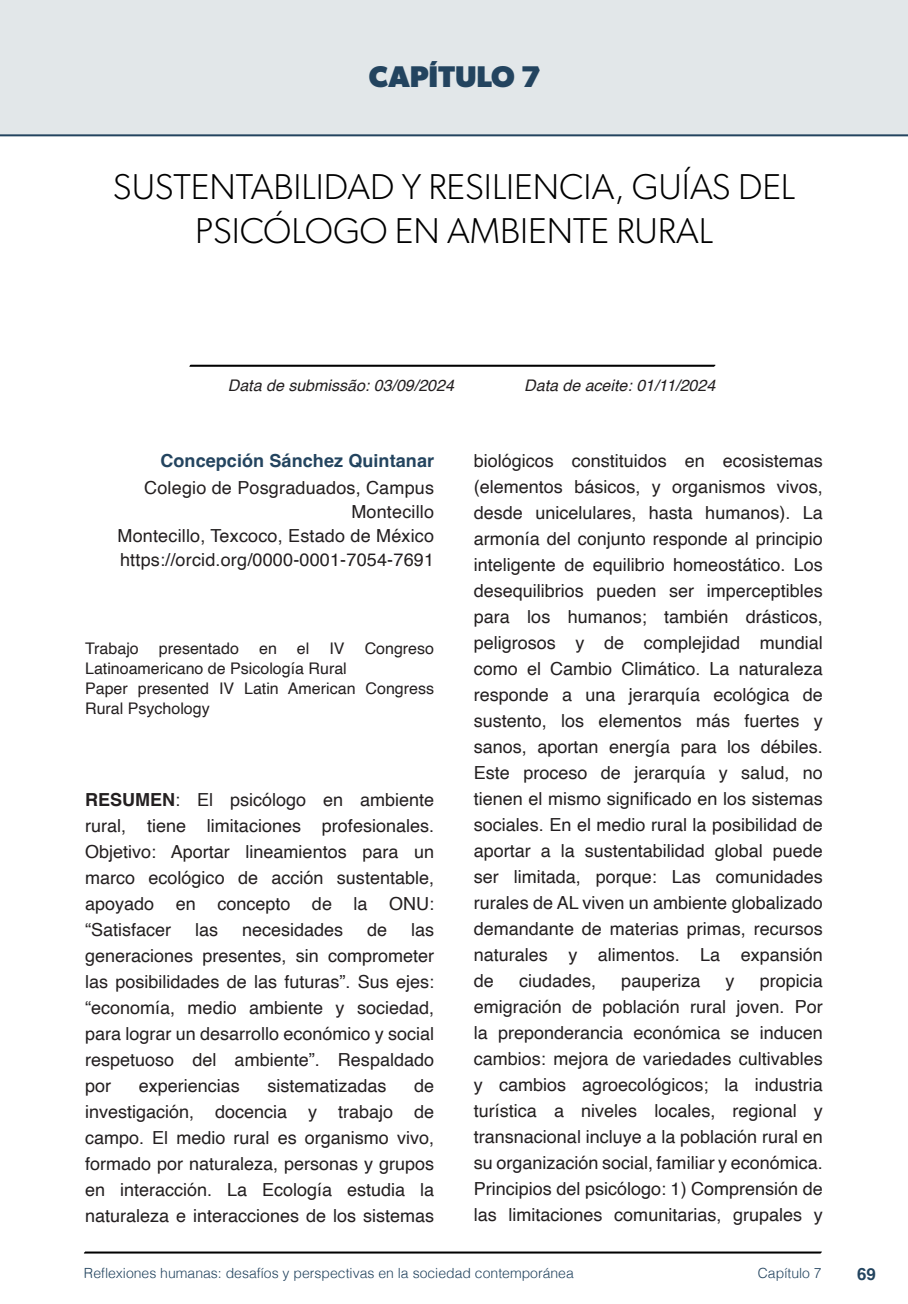
<style>
.page{position:relative;width:908px;height:1304px;background:#fff}
.page>*{position:absolute;margin:0;border:0;box-sizing:border-box;transform-origin:0 0}
.nome_artigos{font:300 36px/44px "Gibson";color:#000;text-align:center}
.capítulos{font:700 30px "Gibson";color:#23445f}
.Resumos_e_PC_TXT{font:18px/26px "Helvetica";color:#231f20;text-align:justify}
.info_autores{font:18px/24px "Helvetica";letter-spacing:.01em;color:#231f20;text-align:right}
.nome_autores{font:700 18px "Helvetica";letter-spacing:.005em;color:#23445f}
.t1{font:700 16.8px "Helvetica";color:#23445f}
.referencias_finais{font:16px/20px "Helvetica";color:#231f20}
.data{font:italic 16px "Helvetica";color:#231f20}
.t2{font:300 14px "Helvetica";color:#23445f}
.s1{font-weight:700}
</style>
<div class="page">
<svg style="left:84px;top:1251px;width:737px;height:3px;background:#515151"></svg>
<div style="left:0;top:0;width:907px;height:136px;background:#e2e7e9"></div>
<div style="left:44px;top:72px;width:68px;height:61px;background:#e2e7e9"></div>
<svg style="left:189px;top:364px;width:526px;height:3px;background:#4f4f4f"></svg>
<p class="capítulos" style="left:369px;top:58px;width:173px">CAPÍTULO 7</p>
<p class="nome_artigos" style="left:113px;top:164px;width:683px">SUSTENTABILIDAD Y RESILIENCIA, GUÍAS DEL<br>PSICÓLOGO EN AMBIENTE RURAL</p>
<p class="data" style="left:228px;top:373px;width:227px">Data de submissão: 03/09/2024</p>
<p class="data" style="left:524px;top:373px;width:192px">Data de aceite: 01/11/2024</p>
<p class="nome_autores" style="left:160px;top:450px;width:275px">Concepción Sánchez Quintanar</p>
<p class="info_autores" style="left:144px;top:477px;width:291px">Colegio de Posgraduados, Campus<br>Montecillo</p>
<p class="info_autores" style="left:117px;top:525px;width:318px">Montecillo, Texcoco, Estado de México</p>
<p class="info_autores" style="left:120px;top:549px;width:315px">https://orcid.org/0000-0001-7054-7691</p>
<p class="referencias_finais" style="left:85px;top:639px;width:55px">Trabajo</p>
<p class="referencias_finais" style="left:159px;top:639px;width:82px">presentado</p>
<p class="referencias_finais" style="left:259px;top:639px;width:19px">en</p>
<p class="referencias_finais" style="left:297px;top:639px;width:14px">el</p>
<p class="referencias_finais" style="left:329px;top:639px;width:17px">IV</p>
<p class="referencias_finais" style="left:364px;top:639px;width:71px">Congreso</p>
<p class="referencias_finais" style="left:85px;top:659px;width:263px">Latinoamericano de Psicología Rural</p>
<p class="referencias_finais" style="left:85px;top:679px;width:350px">Paper presented IV Latin American Congress<br>Rural Psychology</p>
<p class="Resumos_e_PC_TXT" style="left:85px;top:787px;width:350px"><span class="s1">RESUMEN</span>: El psicólogo en ambiente rural, tiene limitaciones profesionales.<br>Objetivo: Aportar lineamientos para un marco ecológico de acción sustentable, apoyado en concepto de la ONU: “Satisfacer</p>
<p class="Resumos_e_PC_TXT" style="left:195px;top:917px;width:25px">las</p>
<p class="Resumos_e_PC_TXT" style="left:242px;top:917px;width:103px">necesidades</p>
<p class="Resumos_e_PC_TXT" style="left:367px;top:917px;width:22px">de</p>
<p class="Resumos_e_PC_TXT" style="left:85px;top:917px;width:350px;text-indent:326px">las generaciones presentes, sin comprometer las posibilidades de las futuras”. Sus ejes: “economía, medio ambiente y sociedad, para lograr un desarrollo económico y social respetuoso del ambiente”. Respaldado por</p>
<p class="Resumos_e_PC_TXT" style="left:85px;top:1073px;width:350px;text-indent:329px">de investigación, docencia y trabajo de campo. El medio rural es organismo vivo, formado por naturaleza, personas y grupos en interacción. La Ecología estudia la naturaleza e interacciones de los sistemas</p>
<p class="Resumos_e_PC_TXT" style="left:139px;top:1073px;width:103px">experiencias</p>
<p class="Resumos_e_PC_TXT" style="left:267px;top:1073px;width:121px">sistematizadas</p>
<p class="Resumos_e_PC_TXT" style="left:473px;top:448px;width:350px">biológicos constituidos en ecosistemas (elementos básicos, y organismos vivos, desde unicelulares, hasta humanos). La armonía del conjunto responde al principio inteligente de equilibrio homeostático. Los desequilibrios pueden ser imperceptibles para los humanos; también drásticos, peligrosos y de complejidad mundial como el Cambio Climático. La naturaleza responde a una jerarquía ecológica de sustento, los elementos más fuertes y sanos, aportan energía para los débiles.<br>Este proceso de jerarquía y salud, no tienen el mismo significado en los sistemas sociales. En el medio rural la posibilidad de aportar a la sustentabilidad global puede ser limitada, porque: Las comunidades rurales de AL viven un ambiente globalizado demandante de materias primas, recursos naturales y alimentos. La expansión de</p>
<p class="Resumos_e_PC_TXT" style="left:519px;top:968px;width:79px">ciudades,</p>
<p class="Resumos_e_PC_TXT" style="left:621px;top:968px;width:81px">pauperiza</p>
<p class="Resumos_e_PC_TXT" style="left:725px;top:968px;width:10px">y</p>
<p class="Resumos_e_PC_TXT" style="left:473px;top:968px;width:350px;text-indent:286px">propicia emigración de población rural joven. Por la preponderancia económica se inducen cambios: mejora de variedades cultivables y cambios agroecológicos; la industria turística a niveles locales, regional y transnacional incluye a la población rural en su organización social, familiar y económica.<br>Principios del psicólogo: 1) Comprensión de las limitaciones comunitarias, grupales y</p>
<p class="t2" style="left:84px;top:1261px;width:491px">Reflexiones humanas: desafíos y perspectivas en la sociedad contemporánea</p>
<p class="t2" style="left:757px;top:1261px;width:65px">Capítulo 7</p>
<p class="t1" style="left:856px;top:1264px;width:20px">69</p>
</div>
